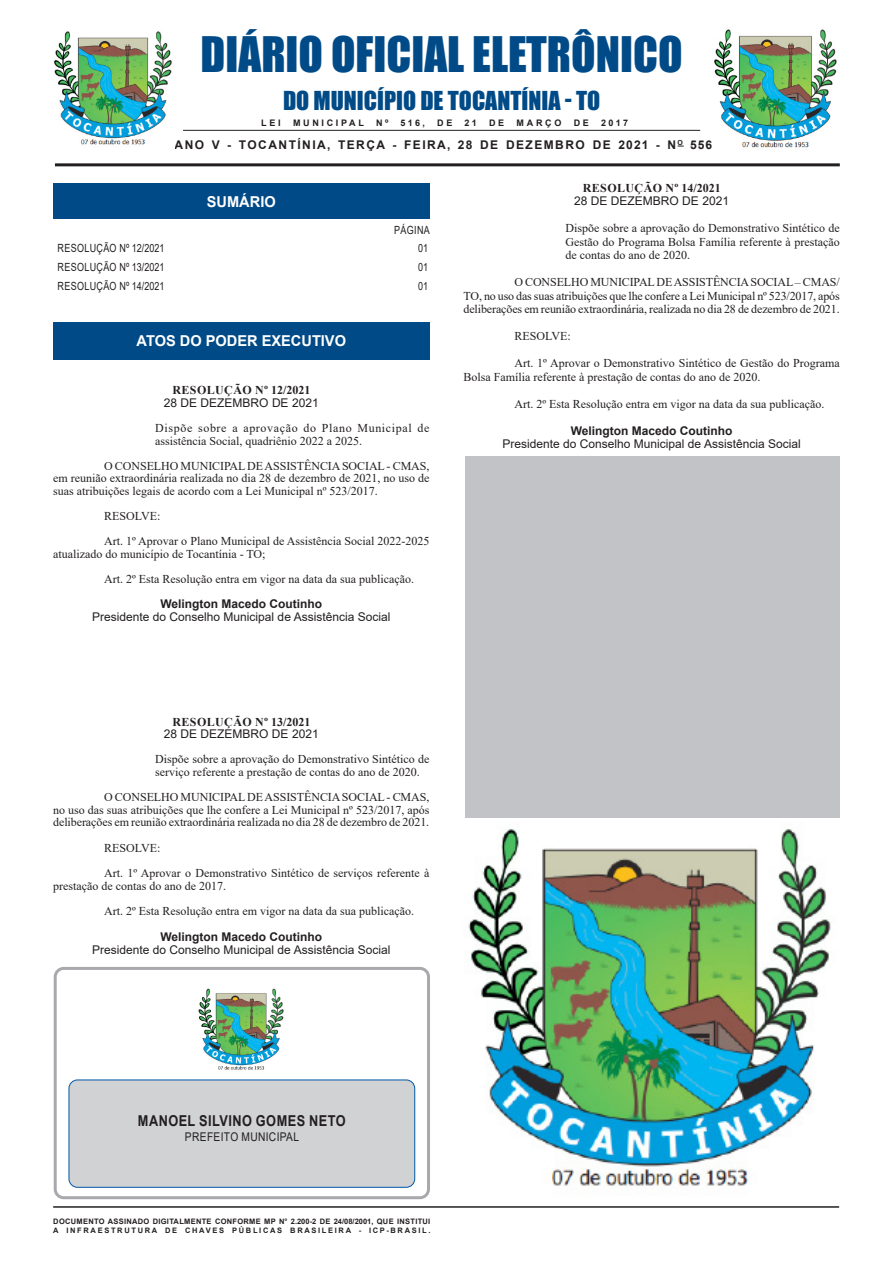
<style>
.page{position:relative;width:893px;height:1263px;background:#fff}
.page>*{position:absolute;margin:0;border:0;box-sizing:border-box;transform-origin:0 0}
.t1{font:45px "Impact";color:#004b87}
.t2{font:24px "Impact";color:#004b87}
.Chancela{font:700 15px "Arial";color:#fff}
.t3{font:700 15px "Arial";letter-spacing:.035em;color:#231f20;scale:.85 1}
.CORPO_DE_TEXTO{font:12px/12.6px "Times New Roman";color:#231f20;text-align:justify}
.EMENTA{font:12px/13.5px "Times New Roman";color:#231f20}
.CARGO{font:12px "Arial";color:#231f20}
.EMENTA-2{font:12px/12.6px "Times New Roman";letter-spacing:.05em;color:#231f20}
.NOME{font:700 12px "Arial";color:#231f20}
.TITULOS{font:700 12px "Times New Roman";letter-spacing:.035em;color:#231f20}
.NOME-2{font:700 12px "Arial";letter-spacing:.12em;color:#231f20}
.CARGO-2{font:12px "Arial";letter-spacing:.035em;color:#231f20;scale:.85 1}
.Sumario{font:11.25px "Arial";letter-spacing:.035em;color:#231f20;scale:.8 1}
.t4{font:700 9px "Arial";letter-spacing:.3em;color:#231f20}
.t5{font:700 7.5px "Arial";letter-spacing:.04em;color:#231f20}
.t6{font:700 7.5px "Arial";letter-spacing:.225em;color:#231f20}
</style>
<div class="page">
<hr style="left:53px;top:1206px;width:786px;height:2px;background:#231f20">
<hr style="left:55px;top:163px;width:785px;height:3px;background:#231f20">
<img style="left:54px;top:31px;width:118px;height:114px">
<hr style="left:183px;top:130px;width:517px;height:1px;background:#231f20">
<div style="left:53px;top:184px;width:376px;height:35px;background:#004b87"></div>
<img style="left:714px;top:29px;width:123px;height:119px">
<div style="left:54px;top:967px;width:376px;height:232px;border:3px solid #a8a9ad;border-radius:9px"></div>
<div style="left:69px;top:1080px;width:346px;height:107px;background:#d1d2d4;border-radius:9px"></div>
<div style="left:69px;top:1080px;width:346px;height:107px;border:1px solid #0057a8;border-radius:9px"></div>
<img style="left:198px;top:988px;width:86px;height:82px">
<div style="left:53px;top:322px;width:376px;height:37px;background:#004b87"></div>
<img style="left:468px;top:829px;width:363px;height:358px">
<div style="left:465px;top:456px;width:374px;height:362px;background:#c2c3c6"></div>
<p class="t1" style="left:201px;top:20px;width:483px">DIÁRIO OFICIAL ELETRÔNICO</p>
<p class="t2" style="left:283px;top:82px;width:319px">DO MUNICÍPIO DE TOCANTÍNIA - TO</p>
<p class="t4" style="left:261px;top:116px;width:21px">LEI</p>
<p class="t4" style="left:293px;top:116px;width:72px">MUNICIPAL</p>
<p class="t4" style="left:376px;top:116px;width:14px">N º</p>
<p class="t4" style="left:400px;top:116px;width:26px">516,</p>
<p class="t4" style="left:437px;top:116px;width:17px">D E</p>
<p class="t4" style="left:465px;top:116px;width:14px">2 1</p>
<p class="t4" style="left:489px;top:116px;width:17px">D E</p>
<p class="t4" style="left:517px;top:116px;width:46px">MARÇO</p>
<p class="t4" style="left:574px;top:116px;width:17px">D E</p>
<p class="t4" style="left:601px;top:116px;width:29px">2017</p>
<p class="NOME-2" style="left:175px;top:137px;width:539px">ANO V - TOCANTÍNIA, TERÇA - FEIRA, 28 DE DEZEMBRO DE 2021 - N<sup>O</sup> 556</p>
<p class="Chancela" style="left:207px;top:191px;width:70px">SUMÁRIO</p>
<p class="Sumario" style="left:394px;top:222px;width:46px">PÁGINA</p>
<p class="Sumario" style="left:58px;top:241px;width:135px">RESOLUÇÃO Nº 12/2021</p>
<p class="Sumario" style="left:418px;top:241px;width:14px">01</p>
<p class="Sumario" style="left:58px;top:260px;width:135px">RESOLUÇÃO Nº 13/2021</p>
<p class="Sumario" style="left:418px;top:260px;width:14px">01</p>
<p class="Sumario" style="left:58px;top:279px;width:135px">RESOLUÇÃO Nº 14/2021</p>
<p class="Sumario" style="left:418px;top:279px;width:14px">01</p>
<p class="Chancela" style="left:137px;top:330px;width:211px">ATOS DO PODER EXECUTIVO</p>
<p class="TITULOS" style="left:172px;top:381px;width:139px">RESOLUÇÃO Nº 12/2021</p>
<p class="CARGO" style="left:164px;top:394px;width:156px">28 DE DEZEMBRO DE 2021</p>
<p class="EMENTA-2" style="left:155px;top:421px;width:276px">Dispõe sobre a aprovação do Plano Municipal de assistência Social, quadriênio 2022 a 2025.</p>
<p class="CORPO_DE_TEXTO" style="left:53px;top:459px;width:378px;text-indent:51px">O CONSELHO MUNICIPAL DE ASSISTÊNCIA SOCIAL - CMAS, em reunião extraordinária realizada no dia 28 de dezembro de 2021, no uso de suas atribuições legais de acordo com a Lei Municipal nº 523/2017.</p>
<p class="CORPO_DE_TEXTO" style="left:104px;top:509px;width:58px">RESOLVE:</p>
<p class="CORPO_DE_TEXTO" style="left:53px;top:535px;width:378px;text-indent:51px">Art. 1º Aprovar o Plano Municipal de Assistência Social 2022-2025 atualizado do município de Tocantínia - TO;</p>
<p class="CORPO_DE_TEXTO" style="left:104px;top:572px;width:311px">Art. 2º Esta Resolução entra em vigor na data da sua publicação.</p>
<p class="NOME" style="left:160px;top:596px;width:163px">Welington Macedo Coutinho</p>
<p class="CARGO" style="left:92px;top:608px;width:300px">Presidente do Conselho Municipal de Assistência Social</p>
<p class="TITULOS" style="left:583px;top:179px;width:139px">RESOLUÇÃO Nº 14/2021</p>
<p class="CARGO" style="left:574px;top:193px;width:156px">28 DE DEZEMBRO DE 2021</p>
<p class="EMENTA" style="left:566px;top:221px;width:276px;text-align:justify">Dispõe sobre a aprovação do Demonstrativo Sintético de Gestão do Programa Bolsa Família referente à prestação de contas do ano de 2020.</p>
<p class="CORPO_DE_TEXTO" style="left:463px;top:275px;width:378px;line-height:13.5px;text-indent:51px">O CONSELHO MUNICIPAL DE ASSISTÊNCIA SOCIAL – CMAS/ TO, no uso das suas atribuições que lhe confere a Lei Municipal nº 523/2017, após deliberações em reunião extraordinária, realizada no dia 28 de dezembro de 2021.</p>
<p class="CORPO_DE_TEXTO" style="left:514px;top:330px;width:58px">RESOLVE:</p>
<p class="CORPO_DE_TEXTO" style="left:463px;top:356px;width:378px;line-height:13.5px;text-indent:51px">Art. 1º Aprovar o Demonstrativo Sintético de Gestão do Programa<br>Bolsa Família referente à prestação de contas do ano de 2020.</p>
<p class="CORPO_DE_TEXTO" style="left:514px;top:397px;width:311px">Art. 2º Esta Resolução entra em vigor na data da sua publicação.</p>
<p class="NOME" style="left:571px;top:422px;width:163px">Welington Macedo Coutinho</p>
<p class="CARGO" style="left:503px;top:436px;width:300px">Presidente do Conselho Municipal de Assistência Social</p>
<p class="TITULOS" style="left:172px;top:713px;width:139px">RESOLUÇÃO Nº 13/2021</p>
<p class="CARGO" style="left:164px;top:726px;width:156px">28 DE DEZEMBRO DE 2021</p>
<p class="EMENTA" style="left:155px;top:753px;width:276px;line-height:12.6px">Dispõe sobre a aprovação do Demonstrativo Sintético de serviço referente a prestação de contas do ano de 2020.</p>
<p class="CORPO_DE_TEXTO" style="left:53px;top:790px;width:378px;text-indent:51px">O CONSELHO MUNICIPAL DE ASSISTÊNCIA SOCIAL - CMAS, no uso das suas atribuições que lhe confere a Lei Municipal nº 523/2017, após deliberações em reunião extraordinária realizada no dia 28 de dezembro de 2021.</p>
<p class="CORPO_DE_TEXTO" style="left:104px;top:841px;width:58px">RESOLVE:</p>
<p class="CORPO_DE_TEXTO" style="left:53px;top:866px;width:378px;text-indent:51px">Art. 1º Aprovar o Demonstrativo Sintético de serviços referente à prestação de contas do ano de 2017.</p>
<p class="CORPO_DE_TEXTO" style="left:104px;top:904px;width:311px">Art. 2º Esta Resolução entra em vigor na data da sua publicação.</p>
<p class="NOME" style="left:160px;top:928px;width:163px">Welington Macedo Coutinho</p>
<p class="CARGO" style="left:92px;top:942px;width:300px">Presidente do Conselho Municipal de Assistência Social</p>
<p class="t3" style="left:138px;top:1110px;width:246px">MANOEL SILVINO GOMES NETO</p>
<p class="CARGO-2" style="left:185px;top:1128px;width:136px">PREFEITO MUNICIPAL</p>
<p class="t5" style="left:53px;top:1216px;width:379px">DOCUMENTO ASSINADO DIGITALMENTE CONFORME MP N° 2.200-2 DE 24/08/2001, QUE INSTITUI</p>
<p class="t6" style="left:53px;top:1225px;width:379px">A INFRAESTRUTURA DE CHAVES PÚBLICAS BRASILEIRA - ICP-BRASIL.</p>
</div>
